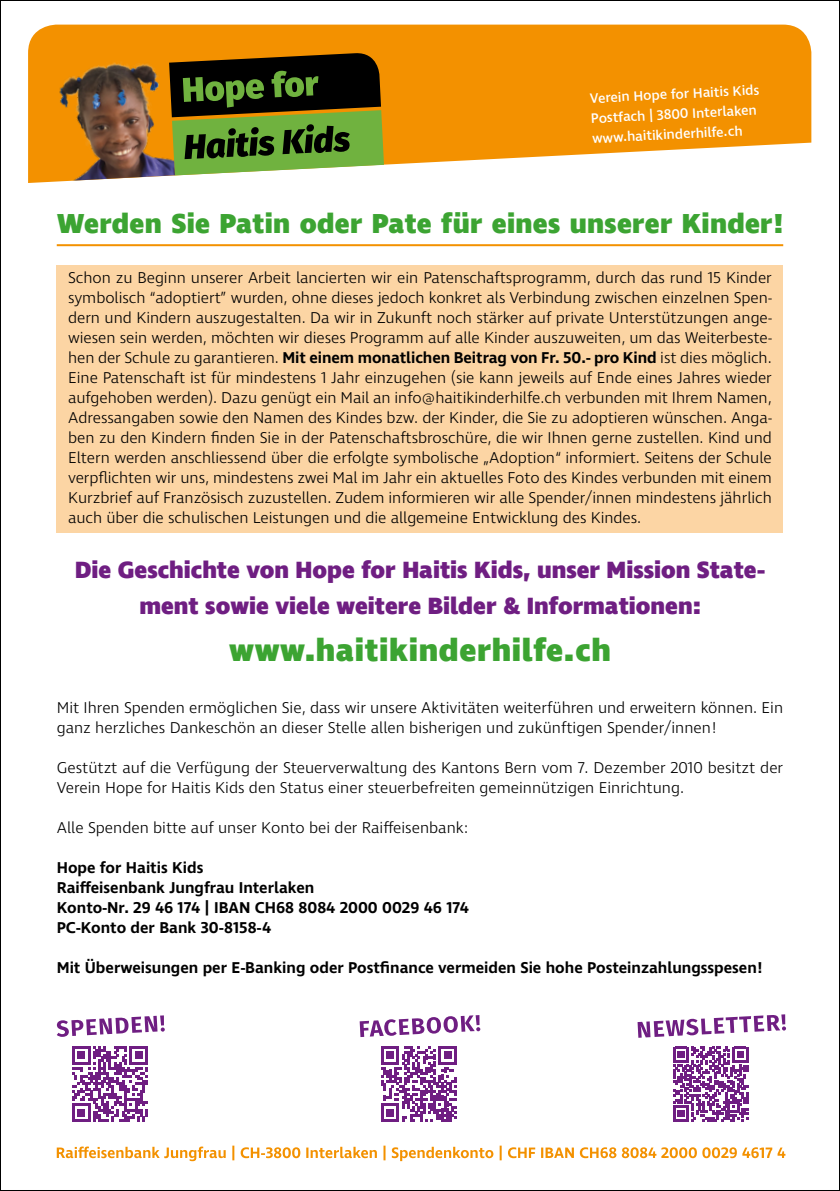
<style>
.page{position:relative;width:840px;height:1191px;background:#fff}
.page>*{position:absolute;margin:0;border:0;box-sizing:border-box;transform-origin:0 0}
.t1{font:800 32px "Ingra";letter-spacing:.02em;color:#3ca432}
.t2{font:800 28px "Ingra";letter-spacing:.01em;color:#3ca432}
.t3{font:800 24px/36px "Ingra";color:#6f1e82;text-align:center}
.t4{font:300 16px/20px "Ingra";color:#000}
.t5{font:600 16px/20px "Ingra";color:#000}
.t6{font:500 14px/20px "Ingra";color:#fff}
.s1{font-weight:600}
</style>
<div class="page">
<hr style="left:57px;top:244px;width:725px;height:2px;background:#f39100">
<div style="left:57px;top:265px;width:725px;height:267px;background:#fcd5a4"></div>
<svg style="left:29px;top:25px;width:781px;height:151px;background:#f4a022"></svg>
<svg style="left:175px;top:52px;width:209px;height:123px;background:#4e6124"></svg>
<img style="left:28px;top:44px;width:147px;height:139px">
<svg style="left:72px;top:1046px;width:76px;height:75px"></svg>
<svg style="left:673px;top:1046px;width:74px;height:75px"></svg>
<svg style="left:57px;top:1015px;width:108px;height:22px"></svg>
<svg style="left:381px;top:1046px;width:75px;height:75px"></svg>
<svg style="left:359px;top:1015px;width:121px;height:22px"></svg>
<svg style="left:637px;top:1014px;width:148px;height:23px"></svg>
<svg style="left:57px;top:1145px;width:728px;height:16px"></svg>
<p class="t6" style="left:589px;top:89px;width:171px;rotate:-3deg">Verein Hope for Haitis Kids<br>Postfach | 3800 Interlaken www.haitikinderhilfe.ch</p>
<h2 class="t2" style="left:57px;top:205px;width:727px">Werden Sie Patin oder Pate für eines unserer Kinder!</h2>
<p class="t4" style="left:68px;top:268px;width:705px;text-align:justify">Schon zu Beginn unserer Arbeit lancierten wir ein Patenschaftsprogramm, durch das rund 15 Kinder symbolisch “adoptiert” wurden, ohne dieses jedoch konkret als Verbindung zwischen einzelnen Spen&shy;dern und Kindern auszugestalten. Da wir in Zukunft noch stärker auf private Unterstützungen ange&shy;wiesen sein werden, möchten wir dieses Programm auf alle Kinder auszuweiten, um das Weiterbeste&shy;hen der Schule zu garantieren. <span class="s1">Mit einem monatlichen Beitrag von Fr. 50.- pro Kind</span> ist dies möglich.<br>Eine Patenschaft ist für mindestens 1 Jahr einzugehen (sie kann jeweils auf Ende eines Jahres wieder aufgehoben werden). Dazu genügt ein Mail an info@haitikinderhilfe.ch verbunden mit Ihrem Namen, Adressangaben sowie den Namen des Kindes bzw. der Kinder, die Sie zu adoptieren wünschen. Anga&shy;ben zu den Kindern finden Sie in der Patenschaftsbroschüre, die wir Ihnen gerne zustellen. Kind und Eltern werden anschliessend über die erfolgte symbolische „Adoption“ informiert. Seitens der Schule verpflichten wir uns, mindestens zwei Mal im Jahr ein aktuelles Foto des Kindes verbunden mit einem Kurzbrief auf Französisch zuzustellen. Zudem informieren wir alle Spender/innen mindestens jährlich auch über die schulischen Leistungen und die allgemeine Entwicklung des Kindes.</p>
<h3 class="t3" style="left:75px;top:552px;width:691px">Die Geschichte von Hope for Haitis Kids, unser Mission State&shy;ment sowie viele weitere Bilder &amp; Informationen:</h3>
<h1 class="t1" style="left:229px;top:630px;width:383px">www.haitikinderhilfe.ch</h1>
<p class="t4" style="left:57px;top:698px;width:727px">Mit Ihren Spenden ermöglichen Sie, dass wir unsere Aktivitäten weiterführen und erweitern können. Ein ganz herzliches Dankeschön an dieser Stelle allen bisherigen und zukünftigen Spender/innen!</p>
<p class="t4" style="left:57px;top:758px;width:727px">Gestützt auf die Verfügung der Steuerverwaltung des Kantons Bern vom 7. Dezember 2010 besitzt der<br>Verein Hope for Haitis Kids den Status einer steuerbefreiten gemeinnützigen Einrichtung.</p>
<p class="t4" style="left:57px;top:818px;width:413px">Alle Spenden bitte auf unser Konto bei der Raiffeisenbank:</p>
<p class="t5" style="left:57px;top:858px;width:413px">Hope for Haitis Kids<br>Raiffeisenbank Jungfrau Interlaken<br>Konto-Nr. 29 46 174 | IBAN CH68 8084 2000 0029 46 174<br>PC-Konto der Bank 30-8158-4</p>
<p class="t5" style="left:57px;top:958px;width:707px">Mit Überweisungen per E-Banking oder Postfinance vermeiden Sie hohe Posteinzahlungsspesen!</p>
</div>
